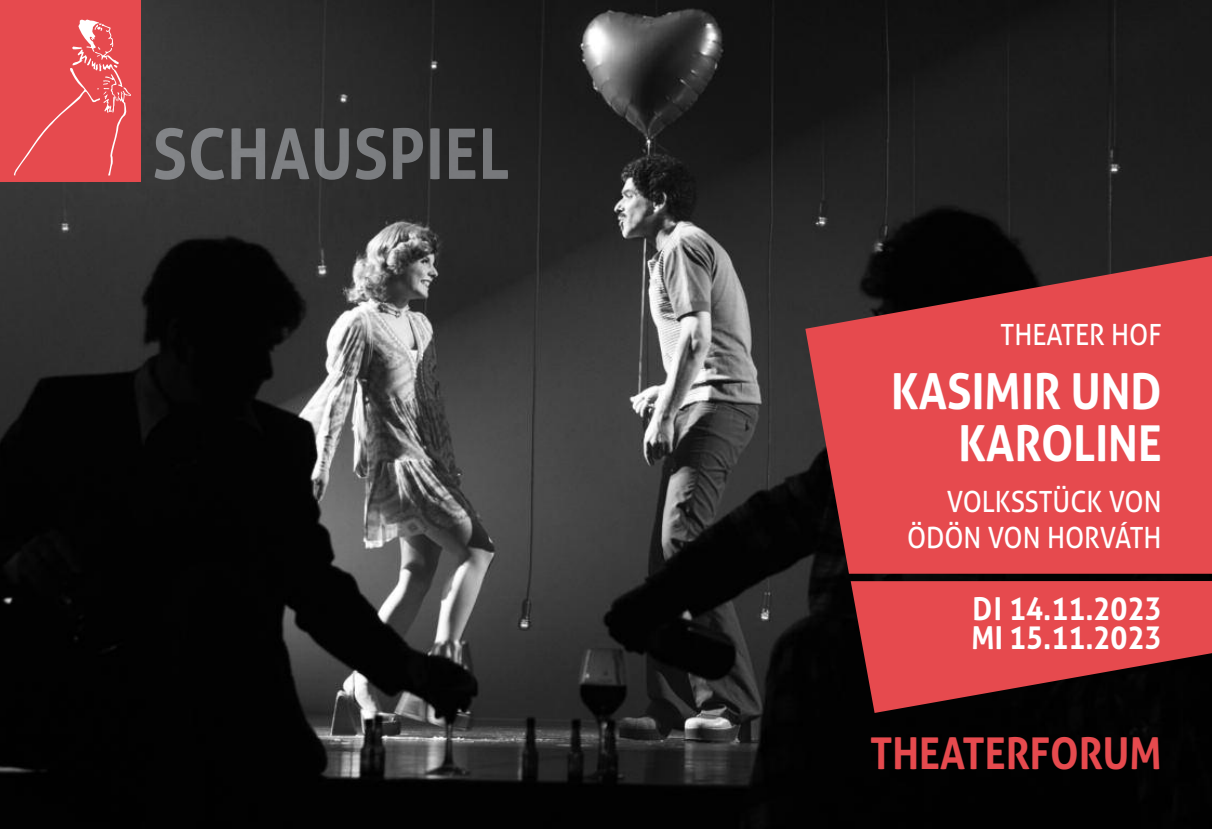
<style>
.page{position:relative;width:1212px;height:829px;background:#fff}
.page>*{position:absolute;margin:0;border:0;box-sizing:border-box;transform-origin:0 0}
.t1{font:700 49.5px/51.8px "Aller";color:#fff;text-align:right;scale:.9 1}
.t2{font:700 43.88px "Aller";color:#e64a4e;scale:.9 1}
.t3{font:700 31.5px/29.2px "Aller";color:#fff;scale:.9 1}
.t4{font:29.25px/36px "Aller";color:#fff;text-align:right;scale:.9 1}
</style>
<div class="page">
<img style="left:0;top:0;width:1211px;height:828px">
<img style="left:155px;top:128px;width:229px;height:52px">
<div style="left:0;top:0;width:140px;height:181px;background:#e64a4e"></div>
<svg style="left:14px;top:19px;width:117px;height:157px"></svg>
<svg style="left:850px;top:580px;width:361px;height:132px;background:#ad383b"></svg>
<svg style="left:805px;top:252px;width:406px;height:321px;background:#c24144"></svg>
<p class="t4" style="left:1000px;top:317px;width:180px">THEATER HOF</p>
<h1 class="t1" style="left:891px;top:366px;width:302px">KASIMIR UND<br>KAROLINE</h1>
<p class="t4" style="left:906px;top:484px;width:284px">VOLKSSTÜCK VON<br>ÖDÖN VON HORVÁTH</p>
<p class="t3" style="left:971px;top:594px;width:213px">DI 14.11.2023<br>MI 15.11.2023</p>
<h2 class="t2" style="left:869px;top:727px;width:325px">THEATERFORUM</h2>
</div>
